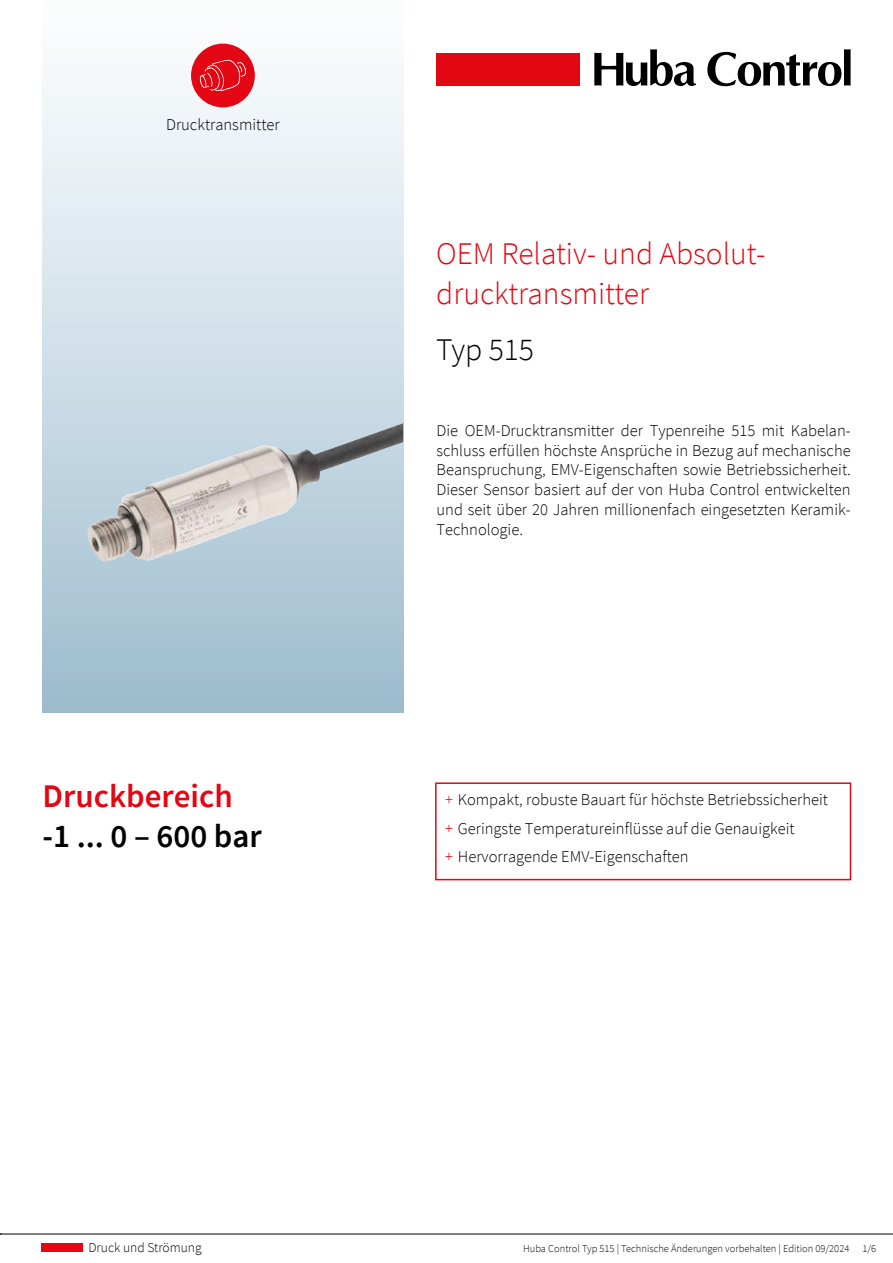
<style>
.page{position:relative;width:893px;height:1263px;background:#fff}
.page>*{position:absolute;margin:0;border:0;box-sizing:border-box;transform-origin:0 0}
.t1{font:600 33px "Source Sans Pro";color:#000}
.t2{font:600 33px "Source Sans Pro";color:#e30613}
.t3{font:300 31.5px/40.5px "Source Sans Pro";color:#e30613}
.t4{font:300 31.5px "Source Sans Pro";color:#000}
.t5{font:300 16.5px/19.8px "Source Sans Pro";color:#000;text-align:justify}
.t6{font:300 13.5px "Source Sans Pro";color:#000}
.t7{font:300 10.5px "Source Sans Pro";color:#000}
.s1{color:#e30613}
</style>
<div class="page">
<hr style="left:0;top:1234px;width:893px;height:1px;background:#000">
<div style="left:41px;top:1243px;width:42px;height:9px;background:#e30613"></div>
<svg style="left:435px;top:782px;width:417px;height:99px"></svg>
<div style="left:436px;top:53px;width:144px;height:33px;background:#e30613"></div>
<svg style="left:594px;top:49px;width:102px;height:37px"></svg>
<svg style="left:707px;top:49px;width:144px;height:37px"></svg>
<div style="left:43px;top:0;width:360px;height:713px;background:linear-gradient(to bottom,#fff,#9ebdcf)"></div>
<img style="left:85px;top:423px;width:318px;height:139px">
<div style="left:191px;top:44px;width:64px;height:63px;background:#e30613;border-radius:50%"></div>
<svg style="left:200px;top:59px;width:46px;height:32px"></svg>
<p class="t5" style="left:166px;top:115px;width:115px">Drucktransmitter</p>
<h1 class="t2" style="left:43px;top:774px;width:192px">Druckbereich</h1>
<h1 class="t1" style="left:43px;top:814px;width:221px">-1 ... 0 – 600 bar</h1>
<h2 class="t3" style="left:436px;top:233px;width:331px">OEM Relativ- und Absolut&shy;drucktransmitter</h2>
<h2 class="t4" style="left:436px;top:330px;width:99px">Typ 515</h2>
<p class="t5" style="left:436px;top:420px;width:416px">Die OEM-Drucktransmitter der Typenreihe 515 mit Kabelan&shy;schluss erfüllen höchste Ansprüche in Bezug auf mechanische Beanspruchung, EMV-Eigenschaften sowie Betriebssicherheit.<br>Dieser Sensor basiert auf der von Huba Control entwickelten und seit über 20 Jahren millionenfach eingesetzten Keramik-Technologie.</p>
<p class="t5" style="left:445px;top:785px;width:384px;line-height:28.8px;text-align:left"><span class="s1">+</span> Kompakt, robuste Bauart für höchste Betriebssicherheit <span class="s1">+</span> Geringste Temperatureinflüsse auf die Genauigkeit<br><span class="s1">+</span> Hervorragende EMV-Eigenschaften</p>
<p class="t6" style="left:88px;top:1239px;width:115px">Druck und Strömung</p>
<p class="t7" style="left:523px;top:1242px;width:355px">Huba Control Typ 515 | Technische Änderungen vorbehalten | Edition 09/2024 1/6</p>
</div>
